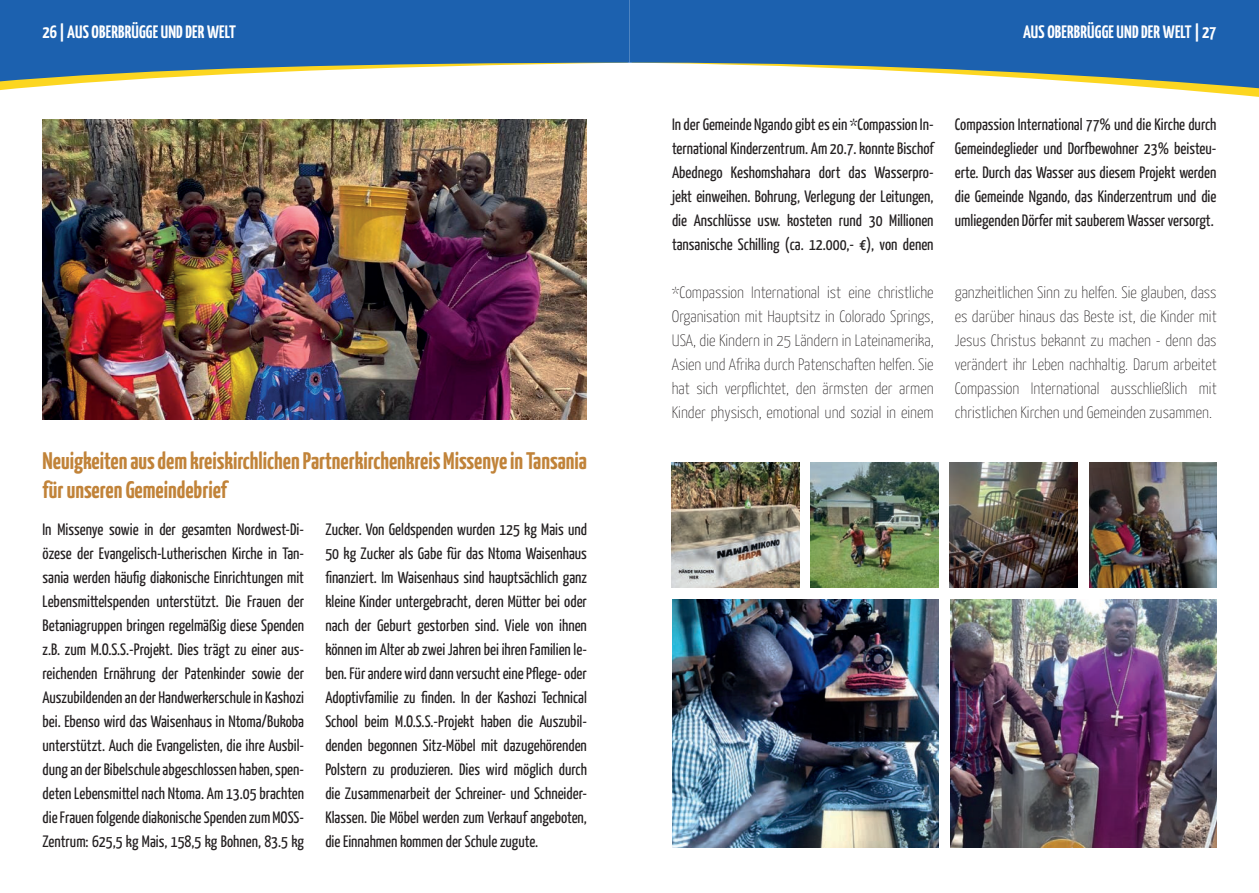
<style>
.page{position:relative;width:1259px;height:893px;background:#fff}
.page>*{position:absolute;margin:0;border:0;box-sizing:border-box;transform-origin:0 0}
.t1{font:700 24px/28.8px "Yanone Kaffeesatz";color:#c18339}
.t2{font:700 18px "Yanone Kaffeesatz";letter-spacing:.01em;color:#fff}
.t3{font:16.5px/24px "Yanone Kaffeesatz";color:#231f20;text-align:justify}
.t4{font:100 16.5px/24px "Yanone Kaffeesatz";color:#231f20;text-align:justify}
</style>
<div class="page">
<img style="left:43px;top:119px;width:544px;height:300px">
<img style="left:672px;top:463px;width:127px;height:125px">
<img style="left:811px;top:463px;width:127px;height:125px">
<img style="left:950px;top:463px;width:127px;height:125px">
<img style="left:1089px;top:463px;width:127px;height:125px">
<img style="left:672px;top:599px;width:266px;height:249px">
<img style="left:950px;top:599px;width:266px;height:249px">
<svg style="left:1172px;top:89px;width:87px;height:8px"></svg>
<svg style="left:629px;top:0;width:630px;height:89px;fill:#1c61af"></svg>
<svg style="left:0;top:83px;width:80px;height:7px"></svg>
<svg style="left:0;top:0;width:629px;height:83px;background:#447bb2"></svg>
<p class="t2" style="left:43px;top:21px;width:195px">26 | AUS OBERBRÜGGE UND DER WELT</p>
<p class="t2" style="left:1023px;top:21px;width:195px">AUS OBERBRÜGGE UND DER WELT | 27</p>
<h1 class="t1" style="left:43px;top:446px;width:546px">Neuigkeiten aus dem kreiskirchlichen Partnerkirchenkreis Missenye in Tansania für unseren Gemeindebrief</h1>
<p class="t3" style="left:43px;top:516px;width:263px">In Missenye sowie in der gesamten Nordwest-Di&shy;özese der Evangelisch-Lutherischen Kirche in Tan&shy;sania werden häufig diakonische Einrichtungen mit Lebensmittelspenden unterstützt. Die Frauen der Betaniagruppen bringen regelmäßig diese Spenden z.B. zum M.O.S.S.-Projekt. Dies trägt zu einer aus&shy;reichenden Ernährung der Patenkinder sowie der Auszubildenden an der Handwerkerschule in Kashozi bei. Ebenso wird das Waisenhaus in Ntoma/Bukoba unterstützt. Auch die Evangelisten, die ihre Ausbil&shy;dung an der Bibelschule abgeschlossen haben, spen&shy;deten Lebensmittel nach Ntoma. Am 13.05 brachten die Frauen folgende diakonische Spenden zum MOSS-Zentrum: 625,5 kg Mais, 158,5 kg Bohnen, 83.5 kg</p>
<p class="t3" style="left:325px;top:516px;width:263px">Zucker. Von Geldspenden wurden 125 kg Mais und 50 kg Zucker als Gabe für das Ntoma Waisenhaus finanziert. Im Waisenhaus sind hauptsächlich ganz kleine Kinder untergebracht, deren Mütter bei oder nach der Geburt gestorben sind. Viele von ihnen können im Alter ab zwei Jahren bei ihren Familien le&shy;ben. Für andere wird dann versucht eine Pflege- oder Adoptivfamilie zu finden. In der Kashozi Technical School beim M.O.S.S.-Projekt haben die Auszubil&shy;denden begonnen Sitz-Möbel mit dazugehörenden Polstern zu produzieren. Dies wird möglich durch die Zusammenarbeit der Schreiner- und Schneider-Klassen. Die Möbel werden zum Verkauf angeboten, die Einnahmen kommen der Schule zugute.</p>
<p class="t3" style="left:672px;top:112px;width:263px">In der Gemeinde Ngando gibt es ein *Compassion In&shy;ternational Kinderzentrum. Am 20.7. konnte Bischof Abednego Keshomshahara dort das Wasserpro&shy;jekt einweihen. Bohrung, Verlegung der Leitungen, die Anschlüsse usw. kosteten rund 30 Millionen tansanische Schilling (ca. 12.000,- €), von denen</p>
<p class="t3" style="left:955px;top:112px;width:263px">Compassion International 77% und die Kirche durch Gemeindeglieder und Dorfbewohner 23% beisteu&shy;erte. Durch das Wasser aus diesem Projekt werden die Gemeinde Ngando, das Kinderzentrum und die umliegenden Dörfer mit sauberem Wasser versorgt.</p>
<p class="t4" style="left:672px;top:280px;width:263px">*Compassion International ist eine christliche Organisation mit Hauptsitz in Colorado Springs, USA, die Kindern in 25 Ländern in Lateinamerika, Asien und Afrika durch Patenschaften helfen. Sie hat sich verpflichtet, den ärmsten der armen Kinder physisch, emotional und sozial in einem</p>
<p class="t4" style="left:955px;top:280px;width:263px">ganzheitlichen Sinn zu helfen. Sie glauben, dass es darüber hinaus das Beste ist, die Kinder mit Jesus Christus bekannt zu machen - denn das verändert ihr Leben nachhaltig. Darum arbeitet Compassion International ausschließlich mit christlichen Kirchen und Gemeinden zusammen.</p>
</div>
